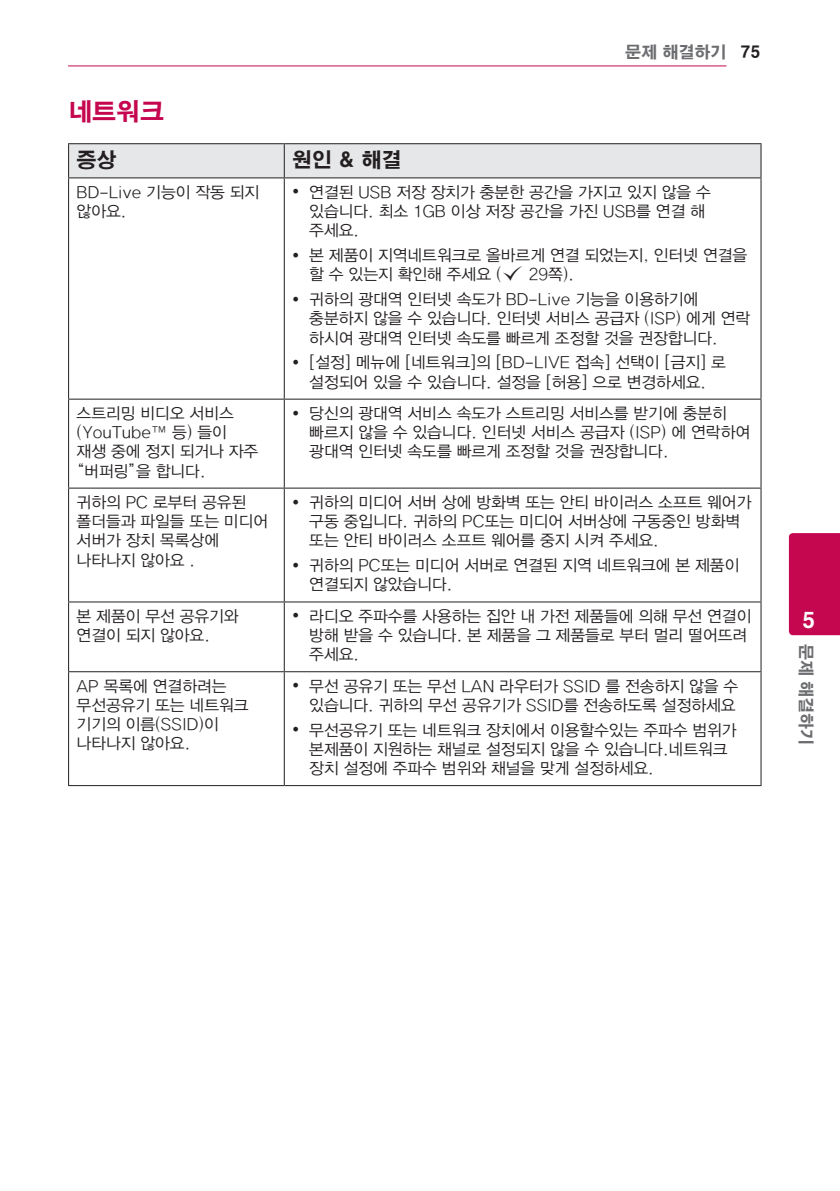
<style>
.page{position:relative;width:840px;height:1191px;background:#fff}
.page>*{position:absolute;margin:0;border:0;box-sizing:border-box;transform-origin:0 0}
.Title_2{font:24px "HY Go Thic Extra";color:#c50750}
.t1{font:21px "HY Go Thic Extra";color:#fff}
.Title_3{font:20px "HY Go Thic Extra";color:#231f20}
.Content_text_Bullet{font:16px/19.2px "Yoon Gothic L";color:#231f20}
.Content_text_Light{font:16px/19.2px "Yoon Gothic L";color:#231f20}
.Chapter_Title_Top_R{font:16px "HY Go Thic Extra";color:#6c6d70}
.Chapter_Title_Side{font:16px "HY Go Thic Extra";color:#6c6d70}
.Page_No_Right{font:16px "HY Go Thic Extra";color:#231f20}
.s1{font-family:"UPSYS Boxed Number"}
</style>
<div class="page">
<hr style="left:68px;top:65px;width:658px;height:1px;background:#c50750">
<div style="left:788px;top:533px;width:51px;height:102px;background:#c50750"></div>
<div style="left:69px;top:144px;width:691px;height:33px;background:#e6e7e9"></div>
<hr style="left:68px;top:177px;width:216px;height:1px;background:#231f20">
<hr style="left:284px;top:177px;width:477px;height:1px;background:#231f20">
<hr style="left:68px;top:398px;width:216px;height:1px;background:#231f20">
<hr style="left:284px;top:398px;width:477px;height:1px;background:#231f20">
<hr style="left:68px;top:487px;width:216px;height:1px;background:#231f20">
<hr style="left:284px;top:487px;width:477px;height:1px;background:#231f20">
<hr style="left:68px;top:601px;width:216px;height:1px;background:#231f20">
<hr style="left:284px;top:601px;width:477px;height:1px;background:#231f20">
<hr style="left:68px;top:671px;width:216px;height:1px;background:#231f20">
<hr style="left:284px;top:671px;width:477px;height:1px;background:#231f20">
<hr style="left:68px;top:143px;width:216px;height:1px;background:#231f20">
<hr style="left:68px;top:144px;width:1px;height:33px;background:#231f20">
<hr style="left:284px;top:143px;width:477px;height:1px;background:#231f20">
<hr style="left:283px;top:144px;width:1px;height:33px;background:#231f20">
<hr style="left:760px;top:144px;width:1px;height:33px;background:#231f20">
<hr style="left:68px;top:178px;width:1px;height:220px;background:#231f20">
<hr style="left:283px;top:178px;width:1px;height:220px;background:#231f20">
<hr style="left:760px;top:178px;width:1px;height:220px;background:#231f20">
<hr style="left:68px;top:399px;width:1px;height:88px;background:#231f20">
<hr style="left:283px;top:399px;width:1px;height:88px;background:#231f20">
<hr style="left:760px;top:399px;width:1px;height:88px;background:#231f20">
<hr style="left:68px;top:488px;width:1px;height:113px;background:#231f20">
<hr style="left:283px;top:488px;width:1px;height:113px;background:#231f20">
<hr style="left:760px;top:488px;width:1px;height:113px;background:#231f20">
<hr style="left:68px;top:602px;width:1px;height:69px;background:#231f20">
<hr style="left:283px;top:602px;width:1px;height:69px;background:#231f20">
<hr style="left:760px;top:602px;width:1px;height:69px;background:#231f20">
<hr style="left:68px;top:672px;width:1px;height:113px;background:#231f20">
<hr style="left:283px;top:672px;width:1px;height:113px;background:#231f20">
<hr style="left:760px;top:672px;width:1px;height:113px;background:#231f20">
<hr style="left:68px;top:785px;width:216px;height:1px;background:#231f20">
<hr style="left:284px;top:785px;width:477px;height:1px;background:#231f20">
<p class="Chapter_Title_Top_R" style="left:624px;top:44px;width:103px">문제 해결하기</p>
<p class="Page_No_Right" style="left:740px;top:44px;width:21px">75</p>
<p class="Title_2" style="left:68px;top:100px;width:97px">네트워크</p>
<p class="Title_3" style="left:77px;top:150px;width:41px">증상</p>
<p class="Title_3" style="left:292px;top:150px;width:111px">원인 &amp; 해결</p>
<p class="Content_text_Light" style="left:77px;top:180px;width:184px">BD-Live 기능이 작동 되지 않아요.</p>
<p class="Content_text_Bullet" style="left:309px;top:180px;width:403px">연결된 USB 저장 장치가 충분한 공간을 가지고 있지 않을 수 있습니다. 최소 1GB 이상 저장 공간을 가진 USB를 연결 해 주세요.</p>
<p class="Content_text_Bullet" style="left:309px;top:244px;width:439px">본 제품이 지역네트워크로 올바르게 연결 되었는지, 인터넷 연결을 할 수 있는지 확인해 주세요 (<span class="s1">=</span> 29쪽).</p>
<p class="Content_text_Bullet" style="left:309px;top:288px;width:442px">귀하의 광대역 인터넷 속도가 BD-Live 기능을 이용하기에 충분하지 않을 수 있습니다. 인터넷 서비스 공급자 (ISP) 에게 연락 하시여 광대역 인터넷 속도를 빠르게 조정할 것을 권장합니다.</p>
<p class="Content_text_Bullet" style="left:309px;top:351px;width:418px">[설정] 메뉴에 [네트워크]의 [BD-LIVE 접속] 선택이 [금지] 로 설정되어 있을 수 있습니다. 설정을 [허용] 으로 변경하세요.</p>
<p class="Content_text_Light" style="left:77px;top:402px;width:183px">스트리밍 비디오 서비스 (YouTube™ 등) 들이 재생 중에 정지 되거나 자주 “버퍼링”을 합니다.</p>
<p class="Content_text_Bullet" style="left:309px;top:402px;width:442px">당신의 광대역 서비스 속도가 스트리밍 서비스를 받기에 충분히 빠르지 않을 수 있습니다. 인터넷 서비스 공급자 (ISP) 에 연락하여 광대역 인터넷 속도를 빠르게 조정할 것을 권장합니다.</p>
<p class="Content_text_Light" style="left:77px;top:491px;width:193px">귀하의 PC 로부터 공유된 폴더들과 파일들 또는 미디어 서버가 장치 목록상에 나타나지 않아요 .</p>
<p class="Content_text_Bullet" style="left:309px;top:491px;width:443px">귀하의 미디어 서버 상에 방화벽 또는 안티 바이러스 소프트 웨어가 구동 중입니다. 귀하의 PC또는 미디어 서버상에 구동중인 방화벽 또는 안티 바이러스 소프트 웨어를 중지 시켜 주세요.</p>
<p class="Content_text_Bullet" style="left:309px;top:554px;width:431px">귀하의 PC또는 미디어 서버로 연결된 지역 네트워크에 본 제품이 연결되지 않았습니다.</p>
<p class="Content_text_Light" style="left:77px;top:604px;width:163px">본 제품이 무선 공유기와 연결이 되지 않아요.</p>
<p class="Content_text_Bullet" style="left:309px;top:604px;width:443px">라디오 주파수를 사용하는 집안 내 가전 제품들에 의해 무선 연결이 방해 받을 수 있습니다. 본 제품을 그 제품들로 부터 멀리 떨어뜨려 주세요.</p>
<p class="Content_text_Light" style="left:77px;top:674px;width:173px">AP 목록에 연결하려는 무선공유기 또는 네트워크 기기의 이름(SSID)이 나타나지 않아요.</p>
<p class="Content_text_Bullet" style="left:309px;top:674px;width:430px">무선 공유기 또는 무선 LAN 라우터가 SSID 를 전송하지 않을 수 있습니다. 귀하의 무선 공유기가 SSID를 전송하도록 설정하세요</p>
<p class="Content_text_Bullet" style="left:309px;top:718px;width:428px">무선공유기 또는 네트워크 장치에서 이용할수있는 주파수 범위가 본제품이 지원하는 채널로 설정되지 않을 수 있습니다.네트워크 장치 설정에 주파수 범위와 채널을 맞게 설정하세요.</p>
<p class="t1" style="left:801px;top:609px;width:15px">5</p>
<p class="Chapter_Title_Side" style="left:813px;top:643px;width:103px;rotate:90deg">문제 해결하기</p>
</div>
